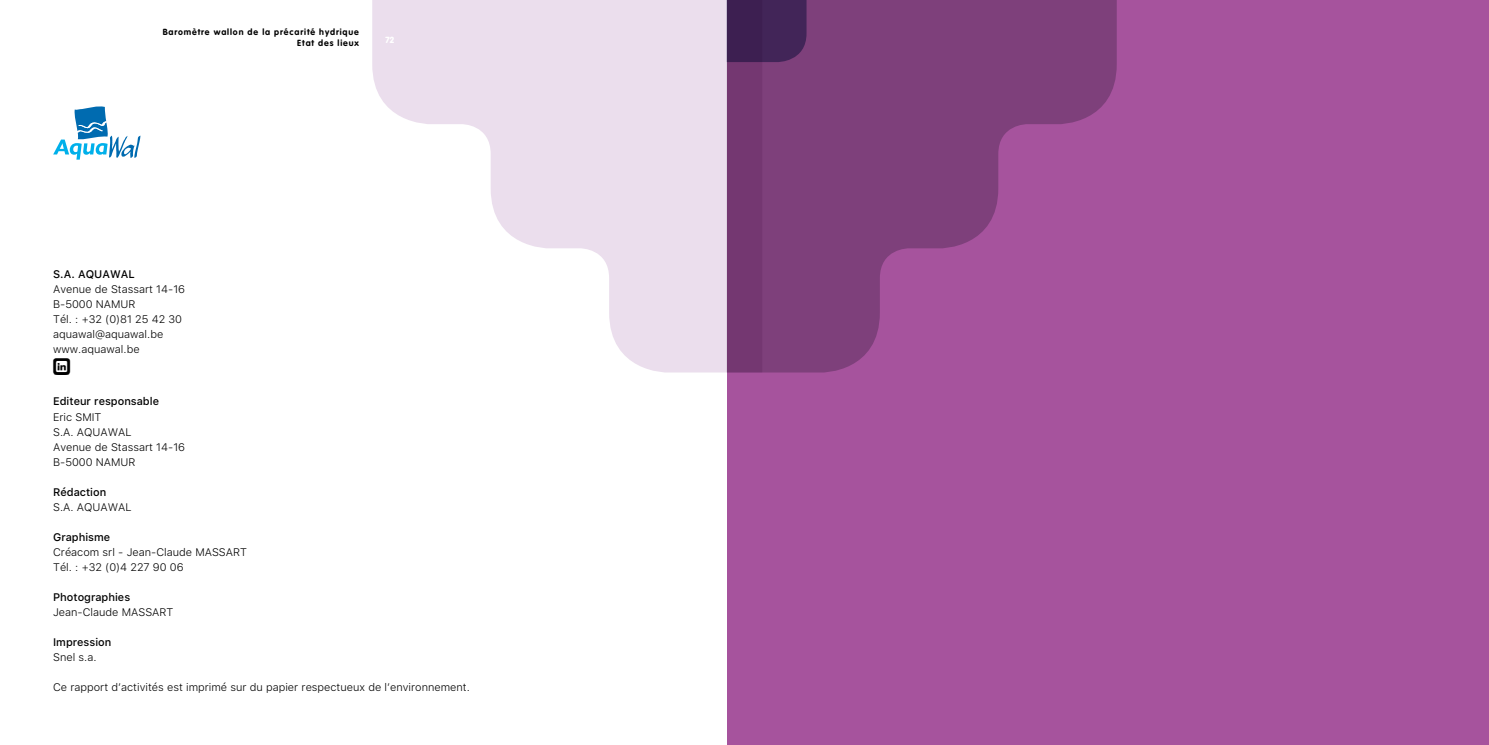
<style>
.page{position:relative;width:1489px;height:745px;background:#fff}
.page>*{position:absolute;margin:0;border:0;box-sizing:border-box;transform-origin:0 0}
.t1{font:20px "Sociallogostfb";color:#000}
.t2{font:300 11px/15px "SF Pro Text";color:#000}
.t3{font:500 11px "SF Pro Text";color:#000}
.t4{font:700 8.75px/11.2px "VAG Rounded";letter-spacing:.1em;color:#000;text-align:right}
.t5{font:900 8.75px "VAG Rounded";color:#fff}
</style>
<div class="page">
<svg style="left:372px;top:0;width:354px;height:372px;fill:#ebdeed"></svg>
<div style="left:726px;top:0;width:762px;height:744px;background:#a6539d"></div>
<svg style="left:53px;top:106px;width:87px;height:53px"></svg>
<svg style="left:726px;top:0;width:390px;height:372px;fill:#7e407b"></svg>
<div style="left:726px;top:0;width:80px;height:62px;background:#422558"></div>
<p class="t4" style="left:163px;top:26px;width:198px">Baromètre wallon de la précarité hydrique<br>Etat des lieux</p>
<p class="t5" style="left:385px;top:35px;width:10px">72</p>
<p class="t3" style="left:53px;top:266px;width:83px">S.A. AQUAWAL</p>
<p class="t2" style="left:53px;top:281px;width:133px">Avenue de Stassart 14-16<br>B-5000 NAMUR<br>Tél. : +32 (0)81 25 42 30 aquawal@aquawal.be www.aquawal.be</p>
<h1 class="t1" style="left:53px;top:358px;width:19px">1</h1>
<p class="t3" style="left:53px;top:393px;width:107px">Editeur responsable</p>
<p class="t2" style="left:53px;top:409px;width:133px">Eric SMIT<br>S.A. AQUAWAL<br>Avenue de Stassart 14-16<br>B-5000 NAMUR</p>
<p class="t3" style="left:53px;top:483px;width:55px">Rédaction</p>
<p class="t2" style="left:53px;top:499px;width:80px">S.A. AQUAWAL</p>
<p class="t3" style="left:53px;top:528px;width:59px">Graphisme</p>
<p class="t2" style="left:53px;top:544px;width:160px">Créacom srl - Jean-Claude Massart<br>Tél. : +32 (0)4 227 90 06</p>
<p class="t3" style="left:53px;top:588px;width:79px">Photographies</p>
<p class="t2" style="left:53px;top:604px;width:86px">Jean-Claude Massart</p>
<p class="t3" style="left:53px;top:633px;width:60px">Impression</p>
<p class="t2" style="left:53px;top:649px;width:45px">Snel s.a.</p>
<p class="t2" style="left:53px;top:679px;width:418px">Ce rapport d’activités est imprimé sur du papier respectueux de l’environnement.</p>
</div>
